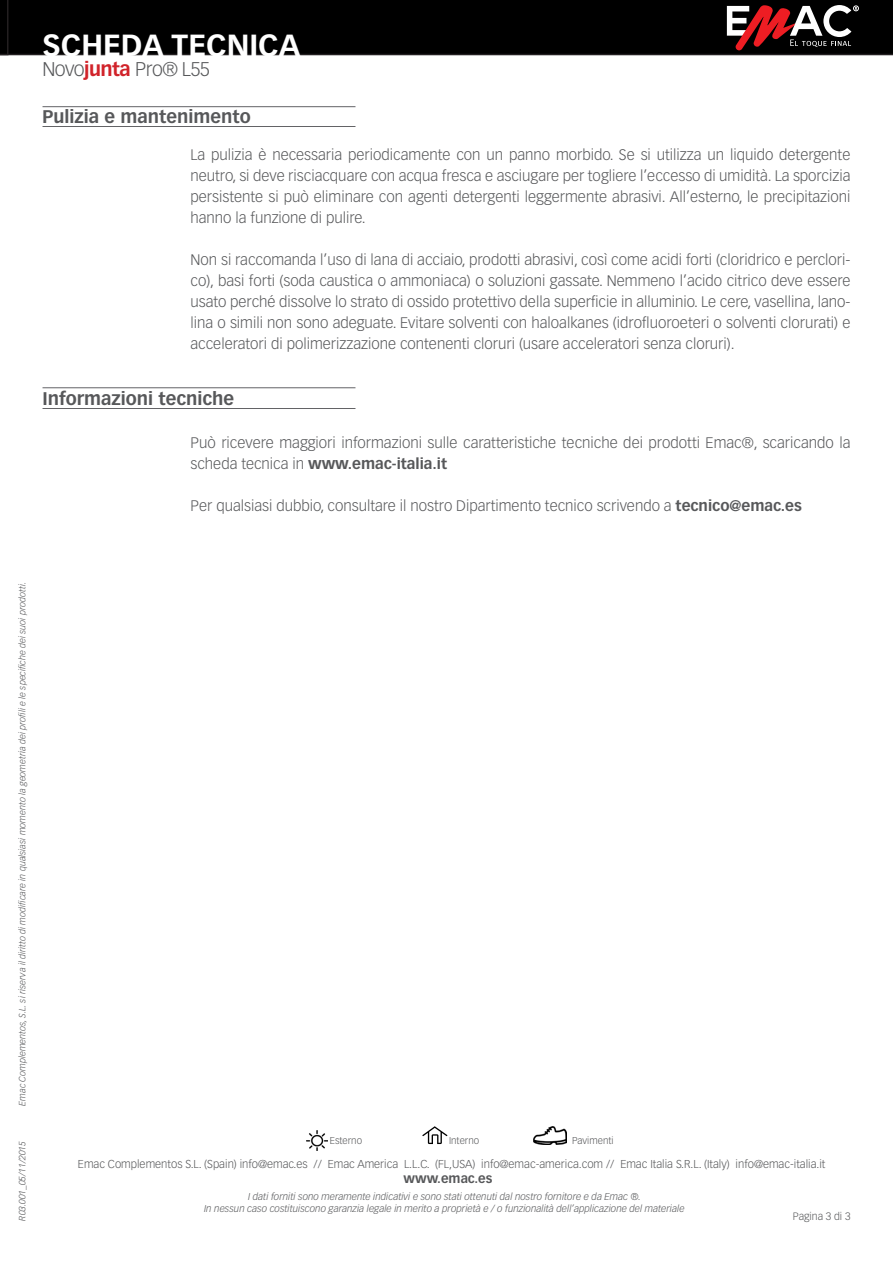
<style>
.page{position:relative;width:893px;height:1263px;background:#fff}
.page>*{position:absolute;margin:0;border:0;box-sizing:border-box;transform-origin:0 0}
.t1{font:700 30px "Vectora LT Std";color:#fff}
.t2{font:300 19.5px "Vectora LT Std";letter-spacing:-.03em;color:#57585a}
.t3{font:700 18px "Vectora LT Std";color:#57585a}
.t4{font:300 15px/21px "Vectora LT Std";color:#57585a;text-align:justify}
.t5{font:700 12.75px "Vectora LT Std";color:#57585a}
.t6{font:300 11.25px "Vectora LT Std";color:#57585a}
.t7{font:300 10.5px "Vectora LT Std";color:#57585a}
.t8{font:italic 300 9.75px/11.7px "Vectora LT Std";color:#57585a;text-align:center}
.t9{font:300 9.75px "Vectora LT Std";color:#57585a}
.t10{font:italic 300 9px "Vectora LT Std";color:#57585a}
.s1{font-weight:700;color:#d1232a}
.s2{font-weight:700}
</style>
<div class="page">
<div style="left:9px;top:0;width:884px;height:55px;background:#000"></div>
<svg style="left:727px;top:5px;width:132px;height:45px"></svg>
<hr style="left:43px;top:387px;width:312px;height:1px;background:#636366">
<hr style="left:43px;top:408px;width:312px;height:1px;background:#636366">
<svg style="left:0;top:0;width:9px;height:55px"></svg>
<hr style="left:43px;top:126px;width:312px;height:1px;background:#636366">
<hr style="left:43px;top:106px;width:312px;height:1px;background:#636366">
<svg style="left:422px;top:1126px;width:26px;height:18px"></svg>
<img style="left:306px;top:1130px;width:21px;height:21px">
<img style="left:533px;top:1127px;width:33px;height:17px">
<h1 class="t1" style="left:43px;top:27px;width:259px">SCHEDA TECNICA</h1>
<p class="t2" style="left:43px;top:58px;width:169px">Novo<span class="s1">junta</span> Pro® L55</p>
<p class="t3" style="left:43px;top:106px;width:210px">Pulizia e mantenimento</p>
<p class="t4" style="left:190px;top:145px;width:661px">La pulizia è necessaria periodicamente con un panno morbido. Se si utilizza un liquido detergente neutro, si deve risciacquare con acqua fresca e asciugare per togliere l’eccesso di umidità. La sporcizia persistente si può eliminare con agenti detergenti leggermente abrasivi. All’esterno, le precipitazioni hanno la funzione di pulire.</p>
<p class="t4" style="left:190px;top:250px;width:661px">Non si raccomanda l’uso di lana di acciaio, prodotti abrasivi, così come acidi forti (cloridrico e perclori&shy;co), basi forti (soda caustica o ammoniaca) o soluzioni gassate. Nemmeno l’acido citrico deve essere usato perché dissolve lo strato di ossido protettivo della superficie in alluminio. Le cere, vasellina, lano&shy;lina o simili non sono adeguate. Evitare solventi con haloalkanes (idrofluoroeteri o solventi clorurati) e acceleratori di polimerizzazione contenenti cloruri (usare acceleratori senza cloruri).</p>
<p class="t3" style="left:43px;top:388px;width:193px">Informazioni tecniche</p>
<p class="t4" style="left:190px;top:432px;width:661px">Può ricevere maggiori informazioni sulle caratteristiche tecniche dei prodotti Emac®, scaricando la scheda tecnica in <span class="s2">www.emac-italia.it</span></p>
<p class="t4" style="left:190px;top:495px;width:613px">Per qualsiasi dubbio, consultare il nostro Dipartimento tecnico scrivendo a <span class="s2">tecnico@emac.es</span></p>
<p class="t10" style="left:17px;top:1106px;width:525px;rotate:-90deg">Emac Complementos, S.L. si riserva il diritto di modificare in qualsiasi momento la geometria dei profili e le specifiche dei suoi prodotti.</p>
<p class="t10" style="left:17px;top:1220px;width:81px;rotate:-90deg">R03.001_05/11/2015</p>
<p class="t9" style="left:330px;top:1135px;width:34px">Esterno</p>
<p class="t9" style="left:449px;top:1135px;width:32px">Interno</p>
<p class="t9" style="left:572px;top:1135px;width:43px">Pavimenti</p>
<p class="t6" style="left:78px;top:1157px;width:749px">Emac Complementos S.L. (Spain) info@emac.es // Emac America L.L.C. (FL,USA) info@emac-america.com // Emac Italia S.R.L. (Italy) info@emac-italia.it</p>
<p class="t5" style="left:404px;top:1170px;width:90px">www.emac.es</p>
<p class="t8" style="left:204px;top:1191px;width:482px">I dati forniti sono meramente indicativi e sono stati ottenuti dal nostro fornitore e da Emac ®.<br>In nessun caso costituiscono garanzia legale in merito a proprietà e / o funzionalità dell’applicazione del materiale</p>
<p class="t7" style="left:793px;top:1211px;width:59px">Pagina 3 di 3</p>
</div>
